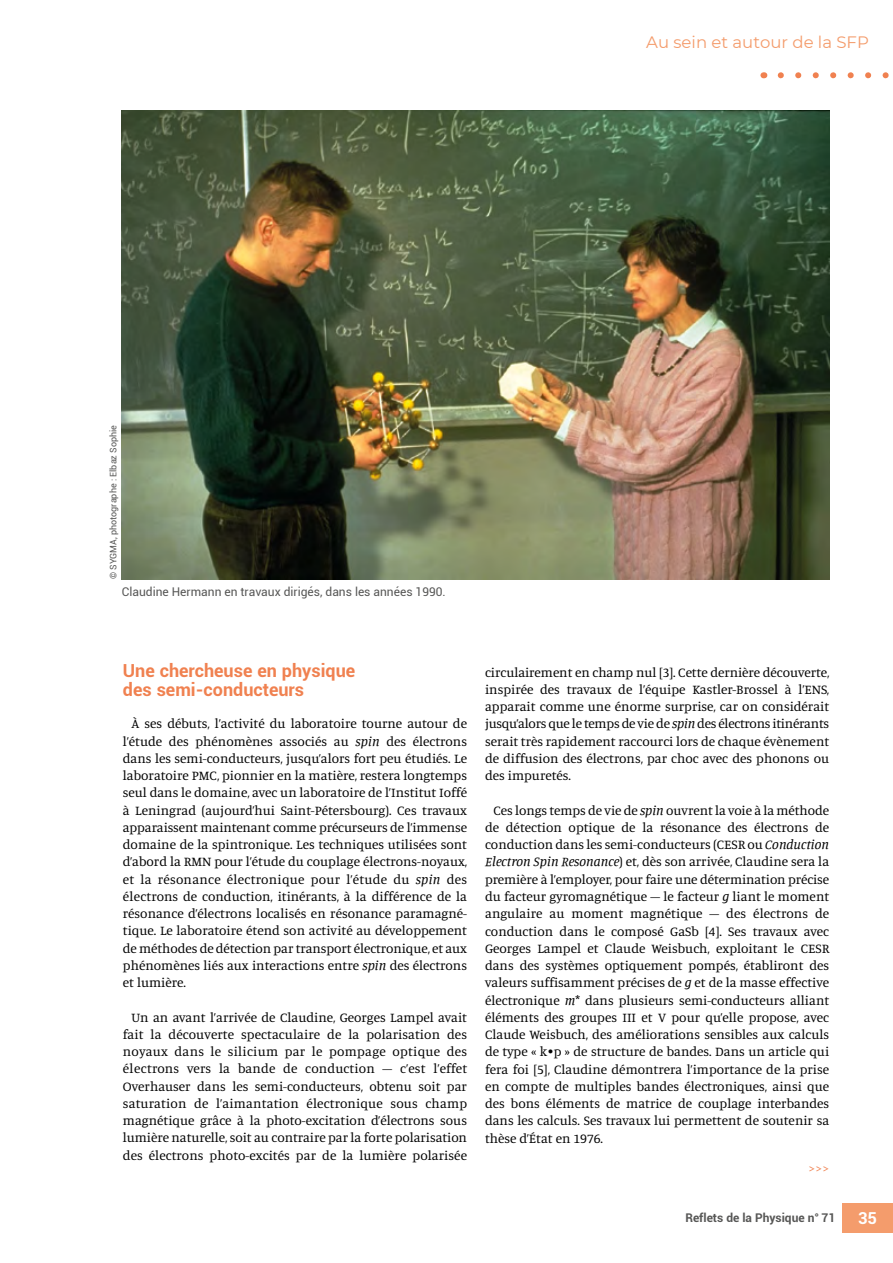
<style>
.page{position:relative;width:893px;height:1263px;background:#fff}
.page>*{position:absolute;margin:0;border:0;box-sizing:border-box;transform-origin:0 0}
.t1{font:700 18px/19.5px "Roboto";color:#f08150}
.t2{font:16.5px "Montserrat";color:#f49c6c}
.t3{font:700 16.5px "Roboto";color:#fff}
.t4{font:13.5px/17.2px "Manuale";color:#000;text-align:justify}
.t5{font:13.5px "Manuale";color:#f08150}
.t6{font:12px "Roboto";color:#575756}
.t7{font:700 12px "Roboto";color:#575756}
.t8{font:9px "Roboto";color:#575756}
.s1{font-style:italic}
</style>
<div class="page">
<svg style="left:781px;top:72px;width:108px;height:6px"></svg>
<div style="left:842px;top:1203px;width:51px;height:30px;background:#f49c6c"></div>
<img style="left:122px;top:110px;width:707px;height:469px">
<p class="t2" style="left:646px;top:31px;width:224px">Au sein et autour de la SFP</p>
<p class="t8" style="left:107px;top:579px;width:156px;rotate:-90deg">© SYGMA, photographe : Elbaz Sophie</p>
<p class="t6" style="left:122px;top:583px;width:325px">Claudine Hermann en travaux dirigés, dans les années 1990.</p>
<h1 class="t1" style="left:123px;top:660px;width:234px">Une chercheuse en physique des semi-conducteurs</h1>
<p class="t4" style="left:123px;top:715px;width:346px;text-indent:9px">À ses débuts, l’activité du laboratoire tourne autour de l’étude des phénomènes associés au <span class="s1">spin</span> des électrons dans les semi-conducteurs, jusqu’alors fort peu étudiés. Le laboratoire PMC, pionnier en la matière, restera longtemps seul dans le domaine, avec un laboratoire de l’Institut Ioffé à Leningrad (aujourd’hui Saint-Pétersbourg). Ces travaux apparaissent maintenant comme précurseurs de l’immense domaine de la spintronique. Les techniques utilisées sont d’abord la RMN pour l’étude du couplage électrons-noyaux, et la résonance électronique pour l’étude du <span class="s1">spin</span> des électrons de conduction, itinérants, à la différence de la résonance d’électrons localisés en résonance paramagné&shy;tique. Le laboratoire étend son activité au développement de méthodes de détection par transport électronique, et aux phénomènes liés aux interactions entre <span class="s1">spin</span> des électrons et lumière.</p>
<p class="t4" style="left:123px;top:1008px;width:346px;text-indent:9px">Un an avant l’arrivée de Claudine, Georges Lampel avait fait la découverte spectaculaire de la polarisation des noyaux dans le silicium par le pompage optique des électrons vers la bande de conduction – c’est l’effet Overhauser dans les semi-conducteurs, obtenu soit par saturation de l’aimantation électronique sous champ magnétique grâce à la photo-excitation d’électrons sous lumière naturelle, soit au contraire par la forte polarisation des électrons photo-excités par de la lumière polarisée</p>
<p class="t4" style="left:485px;top:663px;width:346px">circulairement en champ nul [3]. Cette dernière découverte, inspirée des travaux de l’équipe Kastler-Brossel à l’ENS, apparait comme une énorme surprise, car on considérait jusqu’alors que le temps de vie de <span class="s1">spin</span> des électrons itinérants serait très rapidement raccourci lors de chaque évènement de diffusion des électrons, par choc avec des phonons ou des impuretés.</p>
<p class="t4" style="left:485px;top:801px;width:346px;text-indent:9px">Ces longs temps de vie de <span class="s1">spin</span> ouvrent la voie à la méthode de détection optique de la résonance des électrons de conduction dans les semi-conducteurs (CESR ou <span class="s1">Conduction Electron Spin Resonance</span>) et, dès son arrivée, Claudine sera la première à l’employer, pour faire une détermination précise du facteur gyromagnétique – le facteur <span class="s1">g</span> liant le moment angulaire au moment magnétique – des électrons de conduction dans le composé GaSb [4]. Ses travaux avec Georges Lampel et Claude Weisbuch, exploitant le CESR dans des systèmes optiquement pompés, établiront des valeurs suffisamment précises de <span class="s1">g</span> et de la masse effective électronique <span class="s1">m</span>* dans plusieurs semi-conducteurs alliant éléments des groupes III et V pour qu’elle propose, avec Claude Weisbuch, des améliorations sensibles aux calculs de type « k•p » de structure de bandes. Dans un article qui fera foi [5], Claudine démontrera l’importance de la prise en compte de multiples bandes électroniques, ainsi que des bons éléments de matrice de couplage interbandes dans les calculs. Ses travaux lui permettent de soutenir sa thèse d’État en 1976.</p>
<p class="t5" style="left:809px;top:1160px;width:22px">&gt;&gt;&gt;</p>
<p class="t7" style="left:685px;top:1209px;width:152px">Reflets de la Physique n° 71</p>
<p class="t3" style="left:858px;top:1207px;width:20px">35</p>
</div>
